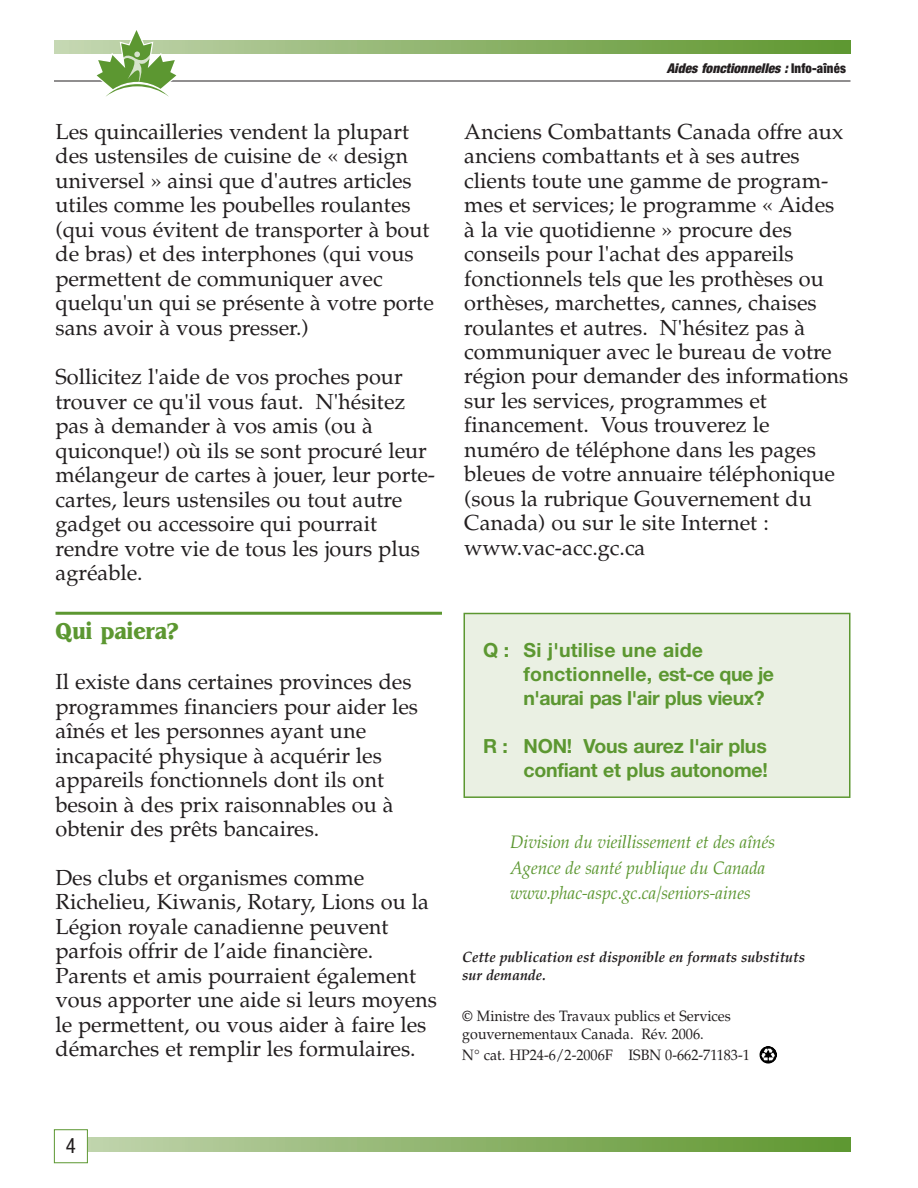
<style>
.page{position:relative;width:918px;height:1188px;background:#fff}
.page>*{position:absolute;margin:0;border:0;box-sizing:border-box;transform-origin:0 0}
.t1{font:700 24px "Benguiat";letter-spacing:.005em;color:#5c9731;scale:.85 1}
.t2{font:21.75px/24.5px "Palatino";color:#231f20}
.t3{font:condensed 21px "Helvetica Neue";color:#231f20}
.t4{font:700 19.5px/24px "Helvetica Neue";letter-spacing:.01em;color:#5c9731}
.t5{font:700 19.5px/24px "Helvetica Neue";letter-spacing:-.01em;color:#5c9731;text-align:right}
.t6{font:italic 18px/25.5px "Palatino";color:#5c9731;scale:.95 1}
.t7{font:15px/18px "Palatino";color:#231f20;scale:.95 1}
.t8{font:italic 700 15px/18px "Palatino";color:#231f20;scale:.95 1}
.t9{font:italic 900 condensed 13.5px "Helvetica Neue";color:#231f20}
.s1{font-style:normal}
</style>
<div class="page">
<hr style="left:56px;top:612px;width:386px;height:3px;background:#5c9731">
<svg style="left:88px;top:1138px;width:762px;height:13px;background:#8eb36b"></svg>
<div style="left:54px;top:1129px;width:34px;height:34px;border:1px solid #5c9731"></div>
<svg style="left:54px;top:40px;width:796px;height:14px;background:#8bb268"></svg>
<hr style="left:54px;top:81px;width:796px;height:1px;background:#231f20">
<svg style="left:94px;top:30px;width:85px;height:67px"></svg>
<div style="left:464px;top:614px;width:386px;height:183px;background:#eaf0e3"></div>
<div style="left:464px;top:613px;width:386px;height:185px;border:2px solid #5c9731"></div>
<svg style="left:759px;top:1046px;width:18px;height:18px"></svg>
<svg style="left:762px;top:1049px;width:13px;height:12px"></svg>
<p class="t2" style="left:56px;top:122px;width:380px">Les quincailleries vendent la plupart des ustensiles de cuisine de « design universel » ainsi que d'autres articles utiles comme les poubelles roulantes (qui vous évitent de transporter à bout de bras) et des interphones (qui vous permettent de communiquer avec quelqu'un qui se présente à votre porte sans avoir à vous presser.)</p>
<p class="t2" style="left:56px;top:367px;width:381px">Sollicitez l'aide de vos proches pour trouver ce qu'il vous faut. N'hésitez pas à demander à vos amis (ou à quiconque!) où ils se sont procuré leur mélangeur de cartes à jouer, leur porte&shy;cartes, leurs ustensiles ou tout autre gadget ou accessoire qui pourrait rendre votre vie de tous les jours plus agréable.</p>
<p class="t1" style="left:56px;top:623px;width:146px">Qui paiera?</p>
<p class="t2" style="left:56px;top:672px;width:364px">Il existe dans certaines provinces des programmes financiers pour aider les aînés et les personnes ayant une incapacité physique à acquérir les appareils fonctionnels dont ils ont besoin à des prix raisonnables ou à obtenir des prêts bancaires.</p>
<p class="t2" style="left:56px;top:868px;width:383px">Des clubs et organismes comme Richelieu, Kiwanis, Rotary, Lions ou la Légion royale canadienne peuvent parfois offrir de l’aide financière.<br>Parents et amis pourraient également vous apporter une aide si leurs moyens le permettent, ou vous aider à faire les démarches et remplir les formulaires.</p>
<p class="t9" style="left:667px;top:63px;width:181px">Aides fonctionnelles : <span class="s1">Info-aînés</span></p>
<p class="t2" style="left:464px;top:122px;width:386px">Anciens Combattants Canada offre aux anciens combattants et à ses autres clients toute une gamme de program&shy;mes et services; le programme « Aides à la vie quotidienne » procure des conseils pour l'achat des appareils fonctionnels tels que les prothèses ou orthèses, marchettes, cannes, chaises roulantes et autres. N'hésitez pas à communiquer avec le bureau de votre région pour demander des informations sur les services, programmes et financement. Vous trouverez le numéro de téléphone dans les pages bleues de votre annuaire téléphonique (sous la rubrique Gouvernement du Canada) ou sur le site Internet : www.vac-acc.gc.ca</p>
<p class="t4" style="left:524px;top:640px;width:252px;text-indent:-40px">Q : Si j'utilise une aide fonctionnelle, est-ce que je n'aurai pas l'air plus vieux?</p>
<p class="t5" style="left:483px;top:736px;width:287px">R : NON! Vous aurez l'air plus confiant et plus autonome!</p>
<p class="t6" style="left:510px;top:832px;width:280px">Division du vieillissement et des aînés<br>Agence de santé publique du Canada www.phac-aspc.gc.ca/seniors-aines</p>
<p class="t8" style="left:462px;top:950px;width:362px">Cette publication est disponible en formats substituts sur demande.</p>
<p class="t7" style="left:462px;top:1008px;width:284px">© Ministre des Travaux publics et Services gouvernementaux Canada. Rév. 2006.</p>
<p class="t7" style="left:462px;top:1047px;width:304px">N° cat. HP24-6/2-2006F ISBN 0-662-71183-1</p>
<p class="t3" style="left:66px;top:1138px;width:12px">4</p>
</div>
